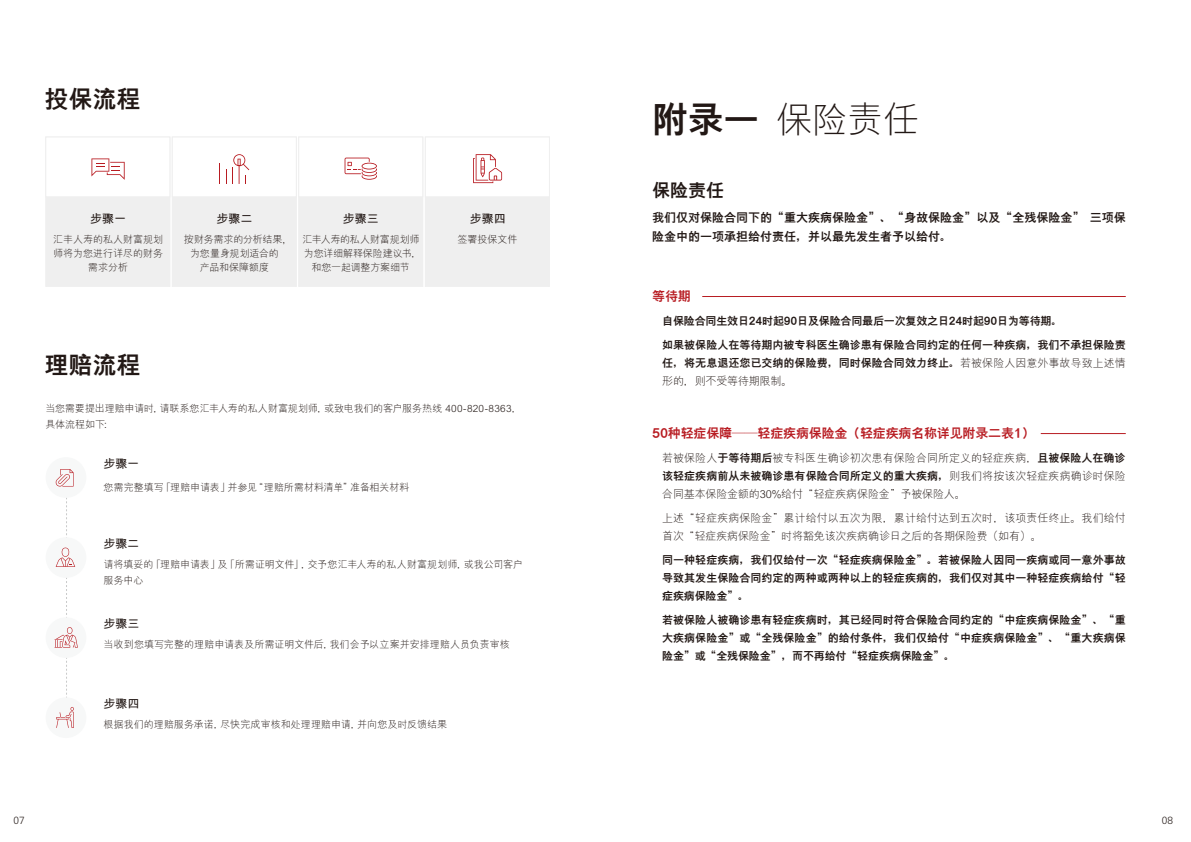
<style>
.page{position:relative;width:1191px;height:842px;background:#fff}
.page>*{position:absolute;margin:0;border:0;box-sizing:border-box;transform-origin:0 0}
.t1{font:300 36px "M Hei PR Cfor HSBC";color:#221815}
.t2{font:800 24px "M Hei PR Cfor HSBC";color:#221815}
.t3{font:800 18px "M Hei PR Cfor HSBC";color:#221815}
.t4{font:800 13px "M Hei PR Cfor HSBC";letter-spacing:-.015em;color:#b81c22}
.t5{font:800 12px/19px "M Hei PR Cfor HSBC";color:#221815}
.t6{font:700 12px "M Hei PR Cfor HSBC";color:#221815}
.t7{font:800 11px/18px "M Hei PR Cfor HSBC";letter-spacing:.005em;color:#221815}
.t8{font:300 11px/18px "M Hei PR Cfor HSBC";letter-spacing:.005em;color:#221815;text-align:justify}
.t9{font:300 10px/14px "M Hei PR Cfor HSBC";letter-spacing:-.005em;color:#221815;text-align:center}
.t10{font:300 10px "Univers Nextfor HSBC";color:#221815}
.s1{font-weight:800}
.s2{font-weight:300}
</style>
<div class="page">
<hr style="left:702px;top:296px;width:423px;height:1px;background:#b81c22">
<hr style="left:1040px;top:433px;width:85px;height:1px;background:#b81c22">
<div style="left:45px;top:137px;width:125px;height:150px;background:#efefef"></div>
<div style="left:45px;top:137px;width:125px;height:60px;background:#fff;border:1px solid #efefef"></div>
<svg style="left:91px;top:158px;width:34px;height:22px"></svg>
<div style="left:172px;top:137px;width:125px;height:150px;background:#efefef"></div>
<div style="left:172px;top:137px;width:125px;height:60px;background:#fff;border:1px solid #efefef"></div>
<svg style="left:219px;top:163px;width:1px;height:21px"></svg>
<svg style="left:226px;top:154px;width:23px;height:30px"></svg>
<div style="left:298px;top:137px;width:125px;height:150px;background:#efefef"></div>
<div style="left:298px;top:137px;width:125px;height:60px;background:#fff;border:1px solid #efefef"></div>
<svg style="left:344px;top:158px;width:33px;height:22px"></svg>
<div style="left:425px;top:137px;width:125px;height:150px;background:#efefef"></div>
<div style="left:425px;top:137px;width:125px;height:60px;background:#fff;border:1px solid #efefef"></div>
<svg style="left:473px;top:154px;width:29px;height:29px"></svg>
<div style="left:46px;top:457px;width:40px;height:41px;background:#f7f8f8;border-radius:50%"></div>
<div style="left:46px;top:537px;width:40px;height:41px;background:#f7f8f8;border-radius:50%"></div>
<div style="left:46px;top:617px;width:40px;height:41px;background:#f7f8f8;border-radius:50%"></div>
<div style="left:46px;top:697px;width:40px;height:41px;background:#f7f8f8;border-radius:50%"></div>
<svg style="left:55px;top:469px;width:23px;height:259px"></svg>
<h2 class="t2" style="left:44px;top:87px;width:97px">投保流程</h2>
<p class="t6" style="left:90px;top:212px;width:37px">步骤一</p>
<p class="t9" style="left:53px;top:232px;width:111px">汇丰人寿的私人财富规划师将为您进行详尽的财务需求分析</p>
<p class="t6" style="left:216px;top:212px;width:37px">步骤二</p>
<p class="t9" style="left:184px;top:232px;width:103px">按财务需求的分析结果,为您量身规划适合的<br>产品和保障额度</p>
<p class="t6" style="left:343px;top:212px;width:37px">步骤三</p>
<p class="t9" style="left:302px;top:232px;width:120px">汇丰人寿的私人财富规划师为您详细解释保险建议书，和您一起调整方案细节</p>
<p class="t6" style="left:470px;top:212px;width:37px">步骤四</p>
<p class="t9" style="left:457px;top:232px;width:61px">签署投保文件</p>
<h2 class="t2" style="left:44px;top:353px;width:97px">理赔流程</h2>
<p class="t9" style="left:45px;top:400px;width:478px;line-height:16px;text-align:left">当您需要提出理赔申请时，请联系您汇丰人寿的私人财富规划师，或致电我们的客户服务热线 400-820-8363，具体流程如下:</p>
<p class="t6" style="left:104px;top:458px;width:37px">步骤一</p>
<p class="t9" style="left:104px;top:481px;width:307px">您需完整填写「理赔申请表」并参见“理赔所需材料清单”准备相关材料</p>
<p class="t6" style="left:104px;top:538px;width:37px">步骤二</p>
<p class="t9" style="left:104px;top:556px;width:421px;line-height:16px;text-align:left">请将填妥的「理赔申请表」及「所需证明文件」，交予您汇丰人寿的私人财富规划师，或我公司客户服务中心</p>
<p class="t6" style="left:104px;top:618px;width:37px">步骤三</p>
<p class="t9" style="left:104px;top:637px;width:408px">当收到您填写完整的理赔申请表及所需证明文件后，我们会予以立案并安排理赔人员负责审核</p>
<p class="t6" style="left:104px;top:697px;width:37px">步骤四</p>
<p class="t9" style="left:104px;top:717px;width:345px">根据我们的理赔服务承诺，尽快完成审核和处理理赔申请，并向您及时反馈结果</p>
<h1 class="t1" style="left:652px;top:102px;width:268px"><span class="s1">附录一</span> 保险责任</h1>
<h3 class="t3" style="left:652px;top:181px;width:73px">保险责任</h3>
<p class="t5" style="left:652px;top:208px;width:475px">我们仅对保险合同下的“重大疾病保险金”、“身故保险金”以及“全残保险金” 三项保险金中的一项承担给付责任，并以最先发生者予以给付。</p>
<p class="t4" style="left:652px;top:290px;width:40px">等待期</p>
<p class="t7" style="left:662px;top:309px;width:465px;line-height:24px">自保险合同生效日24时起90日及保险合同最后一次复效之日24时起90日为等待期。<br>如果被保险人在等待期内被专科医生确诊患有保险合同约定的任何一种疾病，我们不承担保险责</p>
<p class="t7" style="left:662px;top:354px;width:465px">任，将无息退还您已交纳的保险费，同时保险合同效力终止。<span class="s2">若被保险人因意外事故导致上述情形的，则不受等待期限制。</span></p>
<p class="t4" style="left:652px;top:427px;width:384px">50种轻症保障——轻症疾病保险金（轻症疾病名称详见附录二表1）</p>
<p class="t8" style="left:662px;top:449px;width:465px">若被保险人<span class="s1">于等待期后</span>被专科医生确诊初次患有保险合同所定义的轻症疾病，<span class="s1">且被保险人在确诊该轻症疾病前从未被确诊患有保险合同所定义的重大疾病，</span>则我们将按该次轻症疾病确诊时保险合同基本保险金额的30%给付“轻症疾病保险金”予被保险人。</p>
<p class="t8" style="left:662px;top:509px;width:465px">上述“轻症疾病保险金”累计给付以五次为限，累计给付达到五次时，该项责任终止。我们给付首次“轻症疾病保险金”时将豁免该次疾病确诊日之后的各期保险费（如有）。</p>
<p class="t7" style="left:662px;top:551px;width:465px;text-align:justify">同一种轻症疾病，我们仅给付一次“轻症疾病保险金”。若被保险人因同一疾病或同一意外事故导致其发生保险合同约定的两种或两种以上的轻症疾病的，我们仅对其中一种轻症疾病给付“轻症疾病保险金”。</p>
<p class="t7" style="left:662px;top:611px;width:465px;text-align:justify">若被保险人被确诊患有轻症疾病时，其已经同时符合保险合同约定的“中症疾病保险金”、“重大疾病保险金”或“全残保险金”的给付条件，我们仅给付“中症疾病保险金”、“重大疾病保险金”或“全残保险金”，而不再给付“轻症疾病保险金”。</p>
<p class="t10" style="left:13px;top:814px;width:13px">07</p>
<p class="t10" style="left:1161px;top:814px;width:13px">08</p>
</div>
